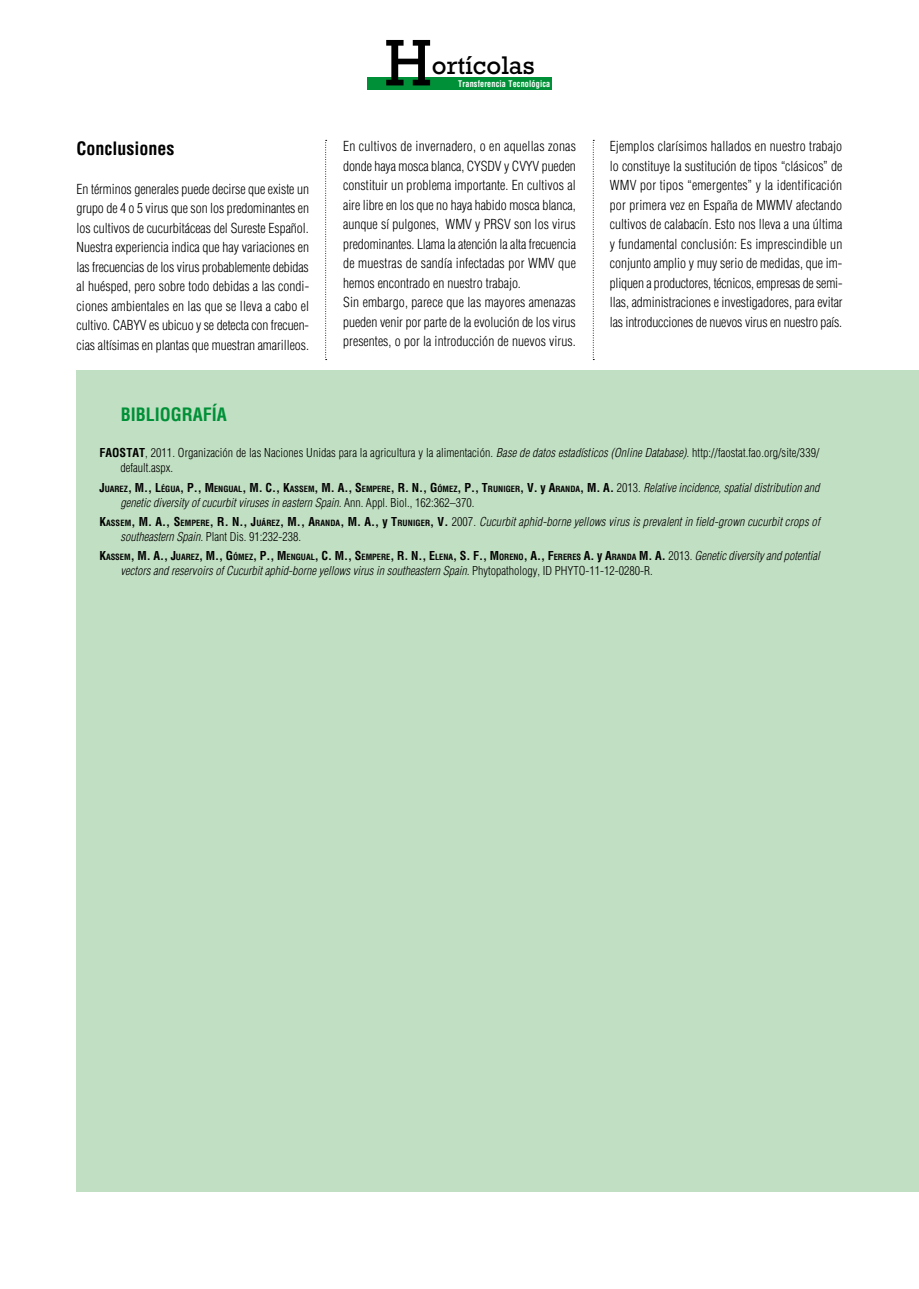
<style>
.page{position:relative;width:919px;height:1289px;background:#fff}
.page>*{position:absolute;margin:0;border:0;box-sizing:border-box;transform-origin:0 0}
.t1{font:67.05px "Rockwell";color:#000}
.t2{font:25.95px "Rockwell";color:#000}
.t3{font:700 condensed 18px "Helvetica";color:#000}
.t4{font:700 condensed 18px "Helvetica";color:#009037}
.t5{font:300 condensed 13.5px/19.5px "Helvetica";color:#000;text-align:justify}
.t6{font:italic 300 condensed 12px/15px "Helvetica";color:#000}
.t7{font:300 condensed 12px/15px "Helvetica";letter-spacing:.005em;color:#000}
.t8{font:700 condensed 9px "Helvetica";letter-spacing:.025em;color:#fff;scale:.9 1}
.s1{font-weight:700}
.s2{font-style:italic}
.s3{font-weight:700;font-style:normal}
.s4{font-weight:700;font-style:normal;font-size:8.4px}
.s5{font-style:normal}
</style>
<div class="page">
<svg style="left:325px;top:140px;width:1px;height:220px"></svg>
<svg style="left:593px;top:140px;width:1px;height:220px"></svg>
<div style="left:367px;top:77px;width:185px;height:13px;background:#009037"></div>
<div style="left:77px;top:370px;width:841px;height:821px;background:#c1dfc2"></div>
<h3 class="t3" style="left:77px;top:137px;width:99px">Conclusiones</h3>
<p class="t5" style="left:77px;top:179px;width:234px">En términos generales puede decirse que existe un grupo de 4 o 5 virus que son los predominantes en los cultivos de cucurbitáceas del Sureste Español.<br>Nuestra experiencia indica que hay variaciones en las frecuencias de los virus probablemente debidas al huésped, pero sobre todo debidas a las condi&shy;ciones ambientales en las que se lleva a cabo el cultivo. CABYV es ubicuo y se detecta con frecuen&shy;cias altísimas en plantas que muestran amarilleos.</p>
<h1 class="t1" style="left:384px;top:24px;width:49px">H</h1>
<h2 class="t2" style="left:432px;top:50px;width:104px">ortícolas</h2>
<p class="t8" style="left:458px;top:79px;width:104px">Transferencia Tecnológica</p>
<p class="t5" style="left:343px;top:136px;width:234px;text-align:left">En cultivos de invernadero, o en aquellas zonas donde haya mosca blanca, CYSDV y CVYV pueden constituir un problema importante. En cultivos al aire libre en los que no haya habido mosca blanca, aunque sí pulgones, WMV y PRSV son los virus predominantes. Llama la atención la alta frecuencia de muestras de sandía infectadas por WMV que hemos encontrado en nuestro trabajo.<br>Sin embargo, parece que las mayores amenazas pueden venir por parte de la evolución de los virus presentes, o por la introducción de nuevos virus.</p>
<p class="t5" style="left:609px;top:136px;width:234px">Ejemplos clarísimos hallados en nuestro trabajo lo constituye la sustitución de tipos “clásicos” de WMV por tipos “emergentes” y la identificación por primera vez en España de MWMV afectando cultivos de calabacín. Esto nos lleva a una última y fundamental conclusión: Es imprescindible un conjunto amplio y muy serio de medidas, que im&shy;pliquen a productores, técnicos, empresas de semi&shy;llas, administraciones e investigadores, para evitar las introducciones de nuevos virus en nuestro país.</p>
<h3 class="t4" style="left:121px;top:403px;width:108px">BIBLIOGRAFÍA</h3>
<p class="t7" style="left:121px;top:445px;width:700px;text-indent:-21px"><span class="s1">FAOSTAT</span>, 2011. Organización de las Naciones Unidas para la agricultura y la alimentación. <span class="s2">Base de datos estadísticos (Online Database).</span> http://faostat.fao.org/site/339/ default.aspx.</p>
<p class="t6" style="left:121px;top:479px;width:700px;text-indent:-21px"><span class="s3">J</span><span class="s4">UAREZ</span><span class="s3">, M., L</span><span class="s4">ÉGUA</span><span class="s3">, P., M</span><span class="s4">ENGUAL</span><span class="s3">, M. C., K</span><span class="s4">ASSEM</span><span class="s3">, M. A., S</span><span class="s4">EMPERE</span><span class="s3">, R. N., G</span> <span class="s4">ÓMEZ</span><span class="s3">, P., T</span><span class="s4">RUNIGER</span><span class="s3">, V.</span> <span class="s3">y</span> <span class="s3">A</span><span class="s4">RANDA</span><span class="s3">, M.</span> <span class="s3">A.</span> <span class="s5">2013.</span> Relative incidence, spatial distribution and genetic diversity of cucurbit viruses in eastern Spain. <span class="s5">Ann. Appl. Biol., 162:362–370.</span></p>
<p class="t6" style="left:121px;top:514px;width:700px;text-indent:-21px"><span class="s3">K</span><span class="s4">ASSEM</span><span class="s3">, M. A., S</span><span class="s4">EMP ERE</span><span class="s3">, R. N., J</span><span class="s4">UÁREZ</span><span class="s3">, M., A</span><span class="s4">RANDA</span><span class="s3">, M. A.,</span> <span class="s3">y</span> <span class="s3">T</span><span class="s4">RUNIGER</span><span class="s3">, V.</span> <span class="s5">2007.</span> Cucurbit aphid-borne yellows virus is prevalent in field-grown cucurbit crops of southeastern Spain. <span class="s5">Plant Dis. 91:232-238.</span></p>
<p class="t6" style="left:121px;top:548px;width:700px;text-indent:-21px"><span class="s3">K</span><span class="s4">ASSEM</span><span class="s3">, M. A., J</span><span class="s4">UAREZ</span><span class="s3">, M., G</span> <span class="s4">ÓMEZ</span><span class="s3">, P., M</span><span class="s4">ENGUAL</span><span class="s3">, C. M., S</span><span class="s4">EMPERE</span><span class="s3">, R. N., E</span><span class="s4">LENA</span><span class="s3">, S. F., M</span><span class="s4">ORENO</span><span class="s3">, A., F</span><span class="s4">ERERES</span> <span class="s3">A.</span> <span class="s3">y</span> <span class="s3">A</span><span class="s4">RANDA</span> <span class="s3">M. A.</span> <span class="s5">2013.</span> Genetic diversity and potential vectors and reservoirs of Cucurbit aphid-borne yellows virus in southeastern Spain. <span class="s5">Phytopathology, ID PHYTO-11-12-0280-R.</span></p>
</div>
